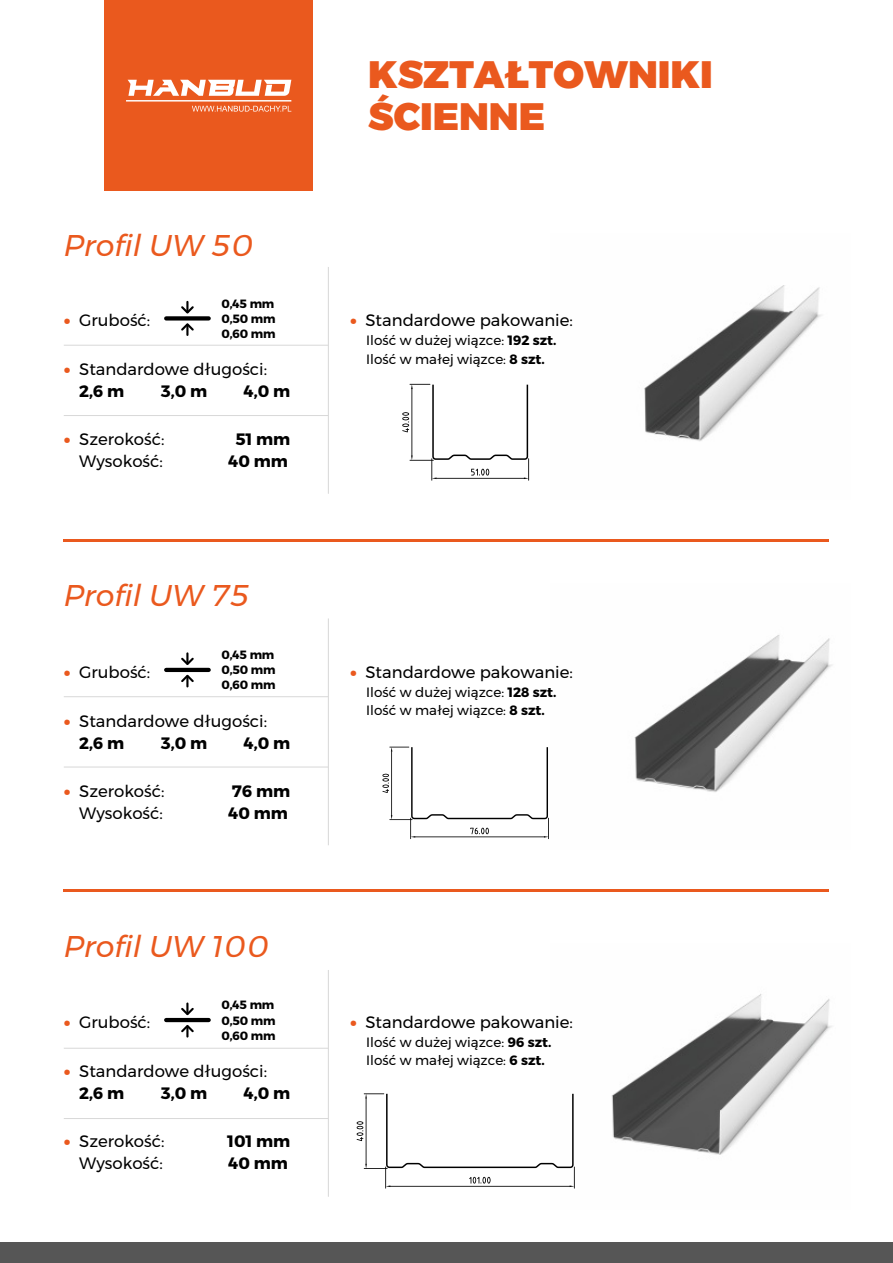
<style>
.page{position:relative;width:893px;height:1263px;background:#fff}
.page>*{position:absolute;margin:0;border:0;box-sizing:border-box;transform-origin:0 0}
.t1{font:900 38.25px/41.5px "Montserrat";color:#ea591e}
.t2{font:italic 30px "Montserrat";color:#ea591e}
.t3{font:16.5px/22px "Montserrat";color:#000;text-align:right}
.t4{font:700 16.5px/22px "Montserrat";color:#000}
.t5{font:900 16.5px "Montserrat Alternates";color:#ea591e}
.t6{font:13.5px/18px "Montserrat";color:#000}
.t7{font:700 12px/15px "Montserrat";letter-spacing:-.015em;color:#000;text-align:justify}
.s1{font-family:"Montserrat Alternates";font-weight:900;color:#ea591e}
.s2{font-weight:700}
</style>
<div class="page">
<div style="left:0;top:1242px;width:893px;height:21px;background:#565656"></div>
<div style="left:104px;top:0;width:209px;height:191px;background:#ea591e"></div>
<svg style="left:126px;top:80px;width:165px;height:32px"></svg>
<img style="left:574px;top:994px;width:258px;height:195px">
<img style="left:634px;top:635px;width:198px;height:157px">
<img style="left:644px;top:285px;width:178px;height:156px">
<hr style="left:64px;top:539px;width:765px;height:2px;background:#ea591e">
<hr style="left:64px;top:889px;width:765px;height:2px;background:#ea591e">
<hr style="left:0;top:364px;width:1px;height:535px;background:#ea591e">
<div style="left:166px;top:316px;width:43px;height:5px;background:#000"></div>
<svg style="left:181px;top:302px;width:13px;height:12px"></svg>
<svg style="left:181px;top:323px;width:13px;height:12px"></svg>
<hr style="left:166px;top:668px;width:43px;height:4px;background:#000">
<svg style="left:181px;top:653px;width:13px;height:12px"></svg>
<svg style="left:181px;top:674px;width:13px;height:12px"></svg>
<hr style="left:166px;top:1018px;width:43px;height:4px;background:#000">
<svg style="left:181px;top:1003px;width:13px;height:13px"></svg>
<svg style="left:181px;top:1025px;width:13px;height:11px"></svg>
<svg style="left:402px;top:384px;width:127px;height:97px"></svg>
<svg style="left:382px;top:747px;width:167px;height:92px"></svg>
<svg style="left:357px;top:1093px;width:218px;height:95px"></svg>
<hr style="left:64px;top:345px;width:264px;height:1px;background:#d8d8d8">
<hr style="left:64px;top:415px;width:264px;height:1px;background:#d8d8d8">
<hr style="left:328px;top:267px;width:1px;height:227px;background:#d8d8d8">
<hr style="left:64px;top:696px;width:264px;height:1px;background:#d8d8d8">
<hr style="left:64px;top:767px;width:264px;height:1px;background:#d8d8d8">
<hr style="left:328px;top:618px;width:1px;height:227px;background:#d8d8d8">
<hr style="left:64px;top:1048px;width:264px;height:1px;background:#d8d8d8">
<hr style="left:64px;top:1118px;width:264px;height:1px;background:#d8d8d8">
<hr style="left:328px;top:970px;width:1px;height:227px;background:#d8d8d8">
<h2 class="t2" style="left:64px;top:227px;width:192px">Profil UW 50</h2>
<p class="t3" style="left:64px;top:309px;width:88px"><span class="s1">•</span> Grubość:</p>
<p class="t7" style="left:221px;top:296px;width:56px">0,45 mm 0,50 mm 0,60 mm</p>
<p class="t5" style="left:64px;top:359px;width:8px">•</p>
<p class="t3" style="left:79px;top:358px;width:189px">Standardowe długości:</p>
<p class="t4" style="left:79px;top:380px;width:47px">2,6 m</p>
<p class="t4" style="left:161px;top:380px;width:48px">3,0 m</p>
<p class="t4" style="left:244px;top:380px;width:48px">4,0 m</p>
<p class="t3" style="left:64px;top:428px;width:102px"><span class="s1">•</span> Szerokość:<br>Wysokość:</p>
<p class="t4" style="left:228px;top:428px;width:63px;text-align:center">51 mm<br>40 mm</p>
<h2 class="t2" style="left:64px;top:577px;width:187px">Profil UW 75</h2>
<p class="t3" style="left:64px;top:661px;width:88px"><span class="s1">•</span> Grubość:</p>
<p class="t7" style="left:221px;top:647px;width:56px">0,45 mm 0,50 mm 0,60 mm</p>
<p class="t5" style="left:64px;top:711px;width:8px">•</p>
<p class="t3" style="left:79px;top:710px;width:189px">Standardowe długości:</p>
<p class="t4" style="left:79px;top:732px;width:47px">2,6 m</p>
<p class="t4" style="left:161px;top:732px;width:48px">3,0 m</p>
<p class="t4" style="left:244px;top:732px;width:48px">4,0 m</p>
<p class="t3" style="left:64px;top:780px;width:102px"><span class="s1">•</span> Szerokość:<br>Wysokość:</p>
<p class="t4" style="left:228px;top:780px;width:63px">76 mm<br>40 mm</p>
<h2 class="t2" style="left:64px;top:927px;width:207px">Profil UW 100</h2>
<p class="t3" style="left:64px;top:1011px;width:88px"><span class="s1">•</span> Grubość:</p>
<p class="t7" style="left:221px;top:998px;width:56px">0,45 mm 0,50 mm 0,60 mm</p>
<p class="t5" style="left:64px;top:1061px;width:8px">•</p>
<p class="t3" style="left:79px;top:1060px;width:189px">Standardowe długości:</p>
<p class="t4" style="left:79px;top:1082px;width:47px">2,6 m</p>
<p class="t4" style="left:161px;top:1082px;width:48px">3,0 m</p>
<p class="t4" style="left:244px;top:1082px;width:48px">4,0 m</p>
<p class="t3" style="left:64px;top:1130px;width:102px"><span class="s1">•</span> Szerokość:<br>Wysokość:</p>
<p class="t4" style="left:227px;top:1130px;width:64px">101 mm<br>40 mm</p>
<h1 class="t1" style="left:368px;top:54px;width:346px">KSZTAŁTOWNIKI<br>ŚCIENNE</h1>
<p class="t5" style="left:350px;top:310px;width:8px">•</p>
<p class="t3" style="left:365px;top:309px;width:209px">Standardowe pakowanie:</p>
<p class="t6" style="left:366px;top:332px;width:192px">Ilość w dużej wiązce: <span class="s2">192 szt.<br></span>Ilość w małej wiązce: <span class="s2">8 szt.</span></p>
<p class="t5" style="left:350px;top:662px;width:8px">•</p>
<p class="t3" style="left:365px;top:661px;width:209px">Standardowe pakowanie:</p>
<p class="t6" style="left:366px;top:683px;width:192px">Ilość w dużej wiązce: <span class="s2">128 szt.<br></span>Ilość w małej wiązce: <span class="s2">8 szt.</span></p>
<p class="t5" style="left:350px;top:1012px;width:8px">•</p>
<p class="t3" style="left:365px;top:1011px;width:209px">Standardowe pakowanie:</p>
<p class="t6" style="left:366px;top:1033px;width:187px">Ilość w dużej wiązce: <span class="s2">96 szt.<br></span>Ilość w małej wiązce: <span class="s2">6 szt.</span></p>
</div>
